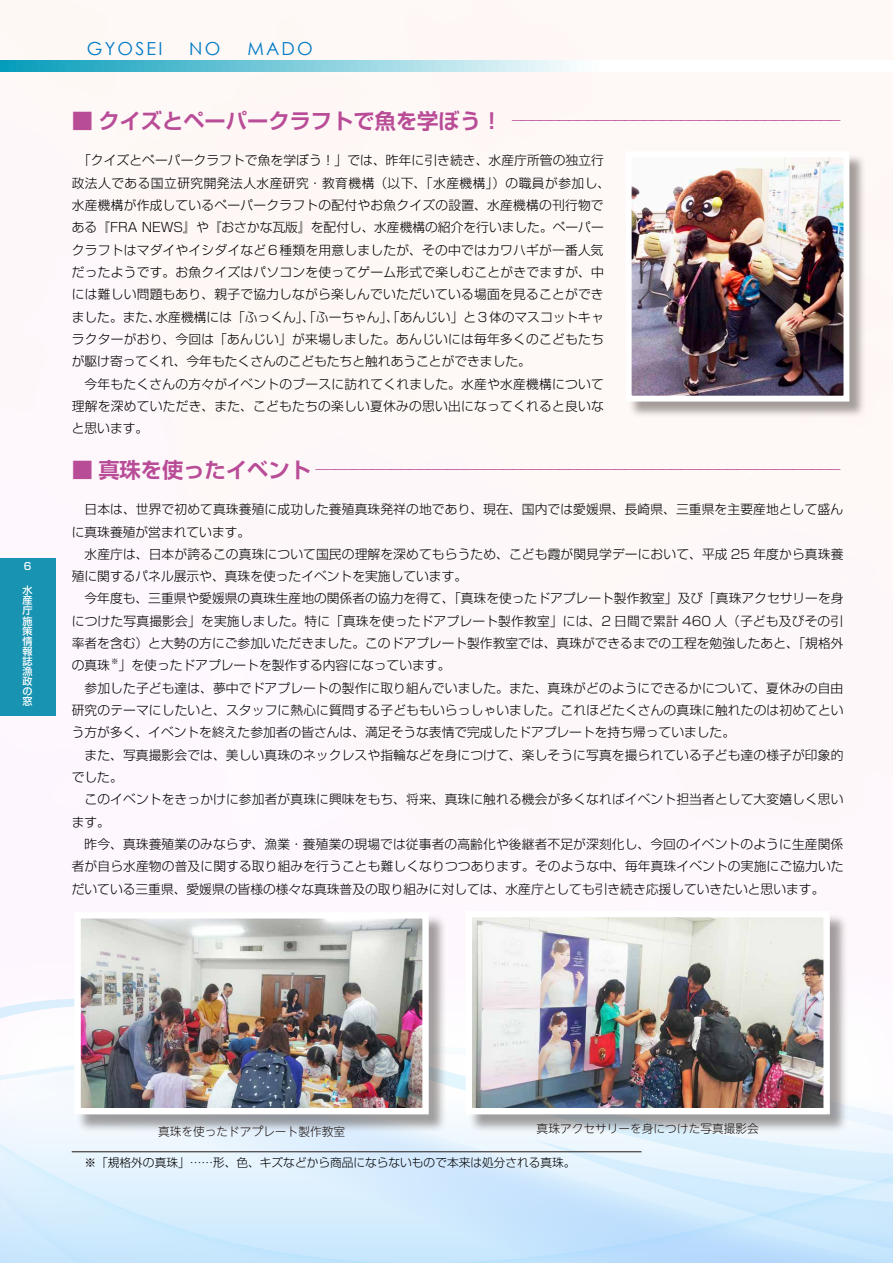
<style>
.page{position:relative;width:893px;height:1263px;background:#fff}
.page>*{position:absolute;margin:0;border:0;box-sizing:border-box;transform-origin:0 0}
.t1{font:18px "Century Gothic";letter-spacing:.12em;color:#007bc6}
.t2{font:300 12.75px/22.4px "Shin Go Pr 5";letter-spacing:.01em;color:#000}
.t3{font:300 11.7px "Shin Go Pr 5";letter-spacing:-.2em;color:#b94c97}
.t4{font:300 11.7px "Shin Go Pr 5";color:#000}
.t5{font:300 11.7px "UD Shin M Go Pro";color:#231916}
.t6{font:500 10.05px/10.1px "Shin Go Pr 5";color:#fff;text-align:justify}
.t7{font:300 7.5px "Shin Go Pr 5";color:#000}
.s1{font-family:"Shin Go Pr 5 De";font-weight:700;font-size:21.3px}
</style>
<div class="page">
<svg style="left:0;top:999px;width:893px;height:264px;background:#d9edfd"></svg>
<svg style="left:0;top:60px;width:577px;height:11px;background:#7ccbdb"></svg>
<hr style="left:72px;top:1151px;width:570px;height:1px;background:#231916">
<div style="left:628px;top:153px;width:239px;height:266px;background:#231916;opacity:.41"></div>
<img style="left:633px;top:158px;width:209px;height:237px">
<div style="left:626px;top:151px;width:223px;height:251px;border:6px solid #fff"></div>
<div style="left:468px;top:913px;width:381px;height:220px;background:#231916;opacity:.41"></div>
<img style="left:473px;top:918px;width:350px;height:189px">
<div style="left:466px;top:911px;width:364px;height:203px;border:6px solid #fff"></div>
<div style="left:77px;top:914px;width:371px;height:219px;background:#231916;opacity:.41"></div>
<img style="left:81px;top:919px;width:341px;height:188px">
<div style="left:74px;top:912px;width:355px;height:202px;border:6px solid #fff"></div>
<div style="left:0;top:558px;width:55px;height:16px;background:#1893b2"></div>
<div style="left:0;top:576px;width:55px;height:140px;background:#1893b2"></div>
<p class="t6" style="left:24px;top:561px;width:9px">6</p>
<p class="t6" style="left:23px;top:584px;width:11px">水産庁施策情報誌漁政の窓</p>
<h1 class="t1" style="left:87px;top:36px;width:77px">GYOSEI</h1>
<h1 class="t1" style="left:189px;top:36px;width:33px">NO</h1>
<h1 class="t1" style="left:247px;top:36px;width:67px">MADO</h1>
<p class="t3" style="left:72px;top:111px;width:771px"><span class="s1">■ クイズとペーパークラフトで魚を学ぼう！</span> ーーーーーーーーーーーーーーーーーーーーーーーーーーーーーーーーーーー</p>
<p class="t2" style="left:72px;top:148px;width:540px;text-indent:6px">「クイズとペーパークラフトで魚を学ぼう！」では、昨年に引き続き、水産庁所管の独立行政法人である国立研究開発法人水産研究・教育機構（以下、「水産機構」）の職員が参加し、水産機構が作成しているペーパークラフトの配付やお魚クイズの設置、水産機構の刊行物である『FRA NEWS』や『おさかな瓦版』を配付し、水産機構の紹介を行いました。ペーパークラフトはマダイやイシダイなど６種類を用意しましたが、その中ではカワハギが一番人気だったようです。お魚クイズはパソコンを使ってゲーム形式で楽しむことがきでますが、中には難しい問題もあり、親子で協力しながら楽しんでいただいている場面を見ることができました。また、水産機構には「ふっくん」、「ふーちゃん」、「あんじい」と３体のマスコットキャラクターがおり、今回は「あんじい」が来場しました。あんじいには毎年多くのこどもたちが駆け寄ってくれ、今年もたくさんのこどもたちと触れあうことができました。</p>
<p class="t2" style="left:72px;top:371px;width:534px;text-align:justify;text-indent:13px">今年もたくさんの方々がイベントのブースに訪れてくれました。水産や水産機構について理解を深めていただき、また、こどもたちの楽しい夏休みの思い出になってくれると良いなと思います。</p>
<p class="t3" style="left:72px;top:460px;width:771px"><span class="s1">■ 真珠を使ったイベント</span>ーーーーーーーーーーーーーーーーーーーーーーーーーーーーーーーーーーーーーーーーーーーーーーーーーーーーーーーー</p>
<p class="t2" style="left:72px;top:497px;width:773px;text-indent:13px">日本は、世界で初めて真珠養殖に成功した養殖真珠発祥の地であり、現在、国内では愛媛県、長崎県、三重県を主要産地として盛んに真珠養殖が営まれています。</p>
<p class="t2" style="left:72px;top:542px;width:773px;text-indent:13px">水産庁は、日本が誇るこの真珠について国民の理解を深めてもらうため、こども霞が関見学デーにおいて、平成 25 年度から真珠養殖に関するパネル展示や、真珠を使ったイベントを実施しています。</p>
<p class="t2" style="left:72px;top:586px;width:773px;text-align:justify;text-indent:13px">今年度も、三重県や愛媛県の真珠生産地の関係者の協力を得て、「真珠を使ったドアプレート製作教室」及び「真珠アクセサリーを身につけた写真撮影会」を実施しました。特に「真珠を使ったドアプレート製作教室」には、2 日間で累計 460 人（子ども及びその引率者を含む）と大勢の方にご参加いただきました。このドアプレート製作教室では、真珠ができるまでの工程を勉強したあと、「規格外の真珠</p>
<p class="t7" style="left:111px;top:655px;width:9px">※</p>
<p class="t2" style="left:119px;top:653px;width:333px">」を使ったドアプレートを製作する内容になっています。</p>
<p class="t2" style="left:85px;top:675px;width:760px">参加した子ども達は、夢中でドアプレートの製作に取り組んでいました。また、真珠がどのようにできるかについて、夏休みの自由</p>
<p class="t2" style="left:72px;top:698px;width:773px">研究のテーマにしたいと、スタッフに熱心に質問する子どももいらっしゃいました。これほどたくさんの真珠に触れたのは初めてとい</p>
<p class="t2" style="left:72px;top:720px;width:665px">う方が多く、イベントを終えた参加者の皆さんは、満足そうな表情で完成したドアプレートを持ち帰っていました。</p>
<p class="t2" style="left:85px;top:742px;width:760px">また、写真撮影会では、美しい真珠のネックレスや指輪などを身につけて、楽しそうに写真を撮られている子ども達の様子が印象的</p>
<p class="t2" style="left:72px;top:765px;width:53px">でした。</p>
<p class="t2" style="left:85px;top:787px;width:761px">このイベントをきっかけに参加者が真珠に興味をもち、将来、真珠に触れる機会が多くなればイベント担当者として大変嬉しく思い</p>
<p class="t2" style="left:72px;top:809px;width:40px">ます。</p>
<p class="t2" style="left:85px;top:832px;width:760px">昨今、真珠養殖業のみならず、漁業・養殖業の現場では従事者の高齢化や後継者不足が深刻化し、今回のイベントのように生産関係</p>
<p class="t2" style="left:72px;top:854px;width:773px">者が自ら水産物の普及に関する取り組みを行うことも難しくなりつつあります。そのような中、毎年真珠イベントの実施にご協力いた</p>
<p class="t2" style="left:72px;top:876px;width:754px">だいている三重県、愛媛県の皆様の様々な真珠普及の取り組みに対しては、水産庁としても引き続き応援していきたいと思います。</p>
<p class="t5" style="left:158px;top:1122px;width:189px">真珠を使ったドアプレート製作教室</p>
<p class="t5" style="left:537px;top:1119px;width:224px">真珠アクセサリーを身につけた写真撮影会</p>
<p class="t4" style="left:85px;top:1153px;width:493px">※「規格外の真珠」……形、色、キズなどから商品にならないもので本来は処分される真珠。</p>
</div>
